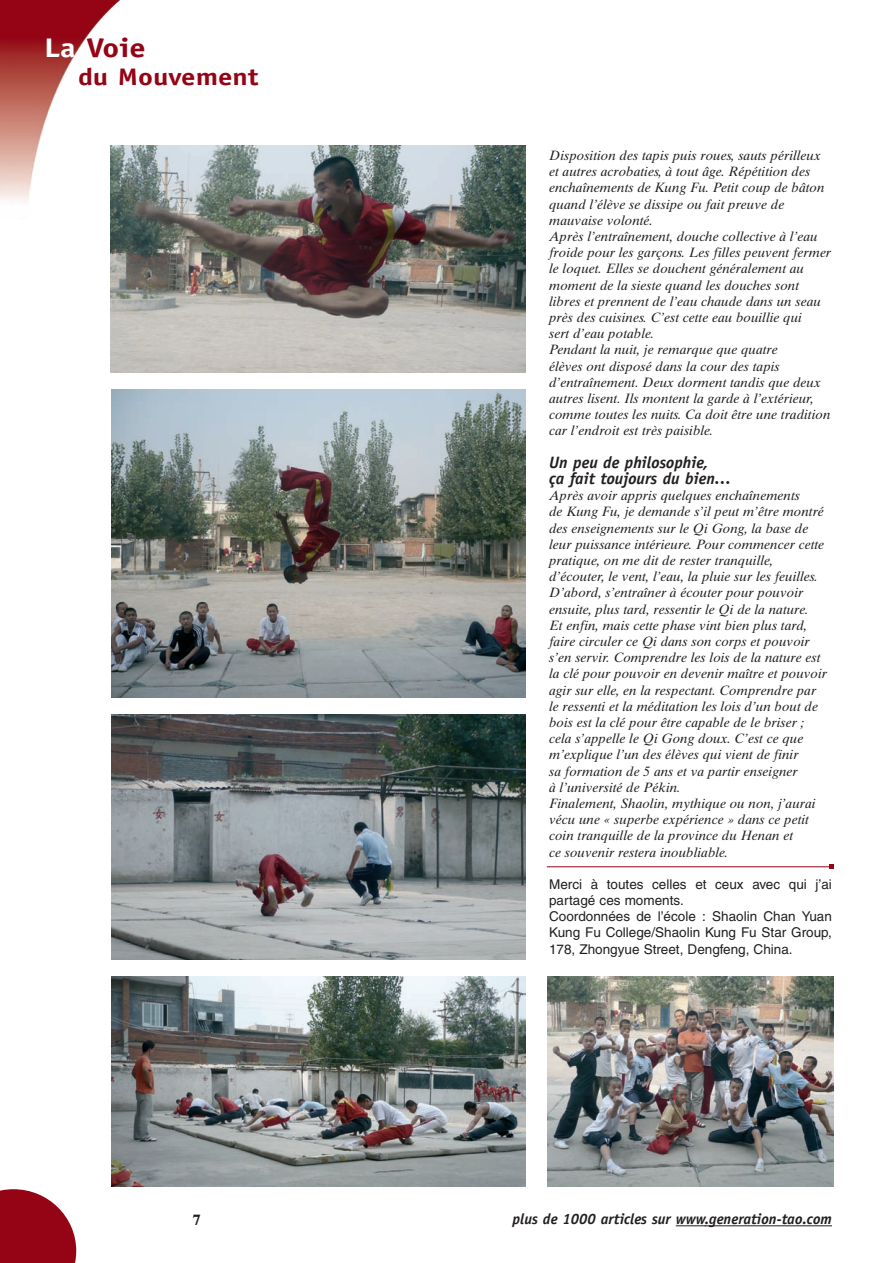
<style>
.page{position:relative;width:893px;height:1263px;background:#fff}
.page>*{position:absolute;margin:0;border:0;box-sizing:border-box;transform-origin:0 0}
.t1{font:700 27px "Officina Sans";color:#940415;scale:1.2 1}
.t2{font:700 24px "Officina Sans";color:#940415;scale:1.2 1}
.t3{font:italic 700 16.5px/16.2px "Officina Sans";color:#231f20}
.t4{font:italic 700 15px "Officina Sans";color:#231f20}
.t5{font:700 15px "Times Ten";color:#231f20}
.t6{font:italic 13.5px/16.2px "Times Ten";color:#231f20}
.t7{font:13.5px/16.2px "Helvetica";color:#231f20}
.s1{color:#fff}
</style>
<div class="page">
<svg style="left:0;top:1189px;width:76px;height:74px;background:#a42938"></svg>
<img style="left:0;top:0;width:120px;height:220px">
<hr style="left:676px;top:1225px;width:30px;height:1px;background:#231f20">
<hr style="left:705px;top:1225px;width:39px;height:1px;background:#231f20">
<hr style="left:743px;top:1225px;width:44px;height:1px;background:#231f20">
<hr style="left:787px;top:1225px;width:45px;height:1px;background:#231f20">
<img style="left:111px;top:145px;width:414px;height:228px">
<img style="left:112px;top:977px;width:413px;height:209px">
<img style="left:112px;top:714px;width:413px;height:246px">
<img style="left:111px;top:390px;width:414px;height:307px">
<svg style="left:829px;top:865px;width:4px;height:4px"></svg>
<hr style="left:547px;top:866px;width:283px;height:1px;background:#940415">
<img style="left:547px;top:976px;width:286px;height:210px">
<h1 class="t1" style="left:44px;top:38px;width:86px"><span class="s1">La</span> Voie</h1>
<h2 class="t2" style="left:78px;top:68px;width:152px">du Mouvement</h2>
<p class="t5" style="left:193px;top:1214px;width:9px">7</p>
<p class="t6" style="left:549px;top:149px;width:284px">Disposition des tapis puis roues, sauts périlleux et autres acrobaties, à tout âge. Répétition des enchaînements de Kung Fu. Petit coup de bâton quand l’élève se dissipe ou fait preuve de mauvaise volonté.<br>Après l’entraînement, douche collective à l’eau froide pour les garçons. Les filles peuvent fermer le loquet. Elles se douchent généralement au moment de la sieste quand les douches sont libres et prennent de l’eau chaude dans un seau près des cuisines. C’est cette eau bouillie qui<br>sert d’eau potable.<br>Pendant la nuit, je remarque que quatre<br>élèves ont disposé dans la cour des tapis d’entraînement. Deux dorment tandis que deux autres lisent. Ils montent la garde à l’extérieur, comme toutes les nuits. Ca doit être une tradition car l’endroit est très paisible.</p>
<p class="t3" style="left:549px;top:455px;width:184px">Un peu de philosophie,<br>ça fait toujours du bien…</p>
<p class="t6" style="left:549px;top:489px;width:279px">Après avoir appris quelques enchaînements<br>de Kung Fu, je demande s’il peut m’être montré des enseignements sur le Qi Gong, la base de leur puissance intérieure. Pour commencer cette pratique, on me dit de rester tranquille, d’écouter, le vent, l’eau, la pluie sur les feuilles.<br>D’abord, s’entraîner à écouter pour pouvoir ensuite, plus tard, ressentir le Qi de la nature.<br>Et enfin, mais cette phase vint bien plus tard, faire circuler ce Qi dans son corps et pouvoir s’en servir. Comprendre les lois de la nature est la clé pour pouvoir en devenir maître et pouvoir agir sur elle, en la respectant. Comprendre par le ressenti et la méditation les lois d’un bout de bois est la clé pour être capable de le briser ; cela s’appelle le Qi Gong doux. C’est ce que m’explique l’un des élèves qui vient de finir<br>sa formation de 5 ans et va partir enseigner<br>à l’université de Pékin.<br>Finalement, Shaolin, mythique ou non, j’aurai vécu une « superbe expérience » dans ce petit coin tranquille de la province du Henan et<br>ce souvenir restera inoubliable.</p>
<p class="t7" style="left:549px;top:877px;width:284px">Merci à toutes celles et ceux avec qui j’ai partagé ces moments.<br>Coordonnées de l’école : Shaolin Chan Yuan Kung Fu College/Shaolin Kung Fu Star Group, 178, Zhongyue Street, Dengfeng, China.</p>
<p class="t4" style="left:512px;top:1213px;width:321px">plus de 1000 articles sur www.generation-tao.com</p>
</div>
